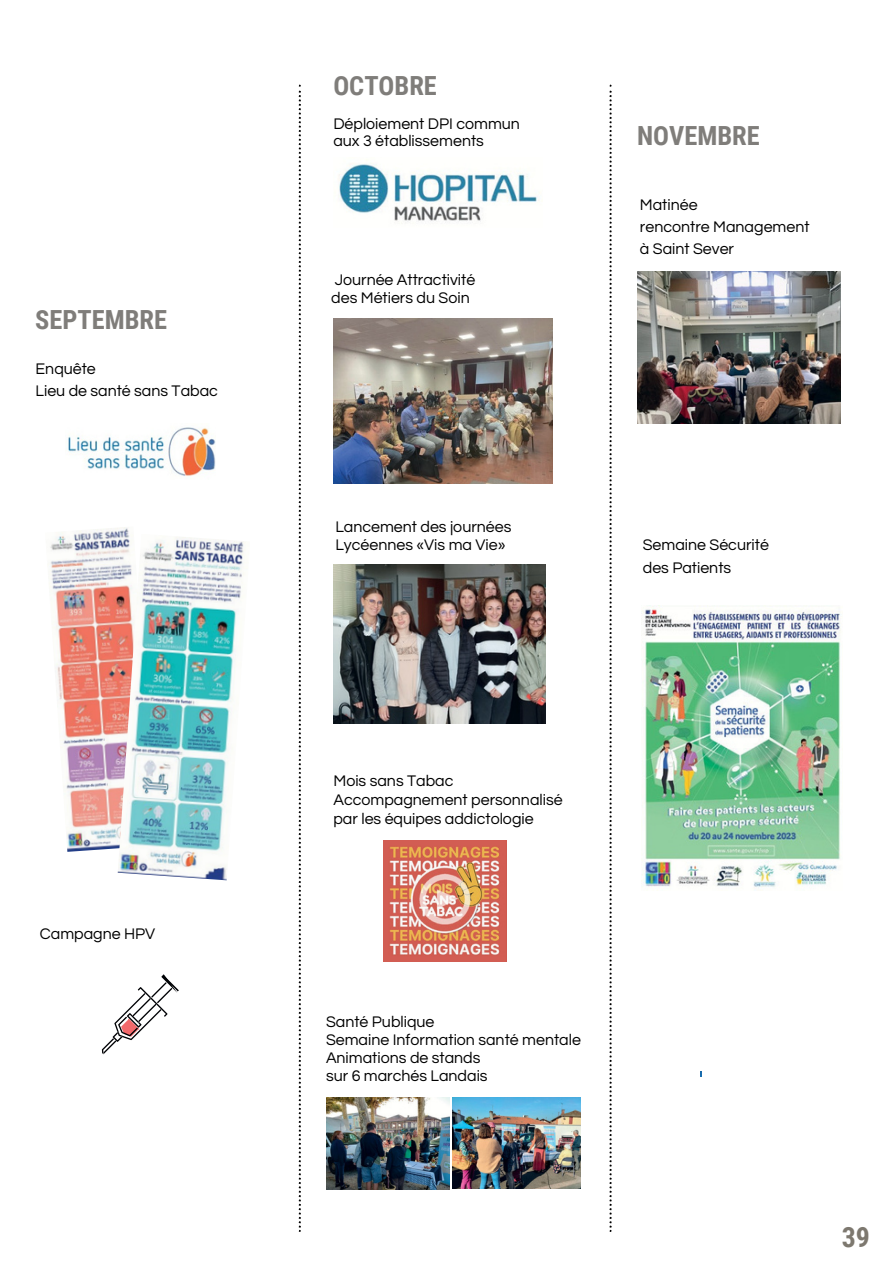
<style>
.page{position:relative;width:894px;height:1264px;background:#fff}
.page>*{position:absolute;margin:0;border:0;box-sizing:border-box;transform-origin:0 0}
.t1{font:700 27.9px "Roboto Condensed";color:#7d786f}
.t2{font:700 26.4px "Roboto Condensed";color:#7f7d7a}
.t3{font:16.05px/18px "Questrial";color:#000}
.t4{font:15.9px "Questrial";color:#000}
</style>
<div class="page">
<svg style="left:299px;top:85px;width:2px;height:1146px"></svg>
<img style="left:68px;top:427px;width:147px;height:49px">
<img style="left:49px;top:527px;width:80px;height:324px">
<img style="left:118px;top:534px;width:128px;height:346px">
<svg style="left:102px;top:974px;width:77px;height:80px"></svg>
<img style="left:339px;top:164px;width:201px;height:60px">
<img style="left:333px;top:319px;width:219px;height:164px">
<img style="left:333px;top:564px;width:212px;height:159px">
<img style="left:383px;top:840px;width:123px;height:121px">
<img style="left:326px;top:1097px;width:123px;height:92px">
<img style="left:452px;top:1097px;width:128px;height:90px">
<img style="left:637px;top:272px;width:203px;height:152px">
<img style="left:641px;top:605px;width:200px;height:283px">
<svg style="left:609px;top:85px;width:2px;height:1146px"></svg>
<p class="t2" style="left:35px;top:304px;width:133px">SEPTEMBRE</p>
<h1 class="t3" style="left:36px;top:360px;width:62px">Enquête</h1>
<p class="t3" style="left:36px;top:382px;width:184px">Lieu de santé sans Tabac</p>
<p class="t4" style="left:40px;top:926px;width:117px">Campagne HPV</p>
<h1 class="t2" style="left:333px;top:70px;width:105px">OCTOBRE</h1>
<p class="t3" style="left:333px;top:115px;width:188px">Déploiement DPI commun</p>
<p class="t3" style="left:333px;top:132px;width:152px">aux 3 établissements</p>
<p class="t2" style="left:637px;top:120px;width:124px">NOVEMBRE</p>
<p class="t3" style="left:334px;top:271px;width:142px">Journée Attractivité</p>
<p class="t3" style="left:331px;top:289px;width:140px">des Métiers du Soin</p>
<p class="t3" style="left:639px;top:196px;width:59px">Matinée</p>
<p class="t3" style="left:639px;top:218px;width:171px">rencontre Management</p>
<p class="t3" style="left:639px;top:240px;width:96px">à Saint Sever</p>
<p class="t3" style="left:335px;top:518px;width:177px">Lancement des journées<br>Lycéennes «Vis ma Vie»</p>
<p class="t3" style="left:642px;top:536px;width:128px">Semaine Sécurité</p>
<p class="t3" style="left:642px;top:558px;width:90px">des Patients</p>
<p class="t3" style="left:333px;top:772px;width:121px">Mois sans Tabac</p>
<p class="t3" style="left:333px;top:791px;width:231px">Accompagnement personnalisé par les équipes addictologie</p>
<p class="t3" style="left:326px;top:1012px;width:110px">Santé Publique</p>
<p class="t3" style="left:326px;top:1030px;width:256px">Semaine Information santé mentale</p>
<p class="t3" style="left:326px;top:1048px;width:156px">Animations de stands</p>
<p class="t3" style="left:326px;top:1066px;width:163px">sur 6 marchés Landais</p>
<p class="t1" style="left:841px;top:1220px;width:30px">39</p>
</div>
